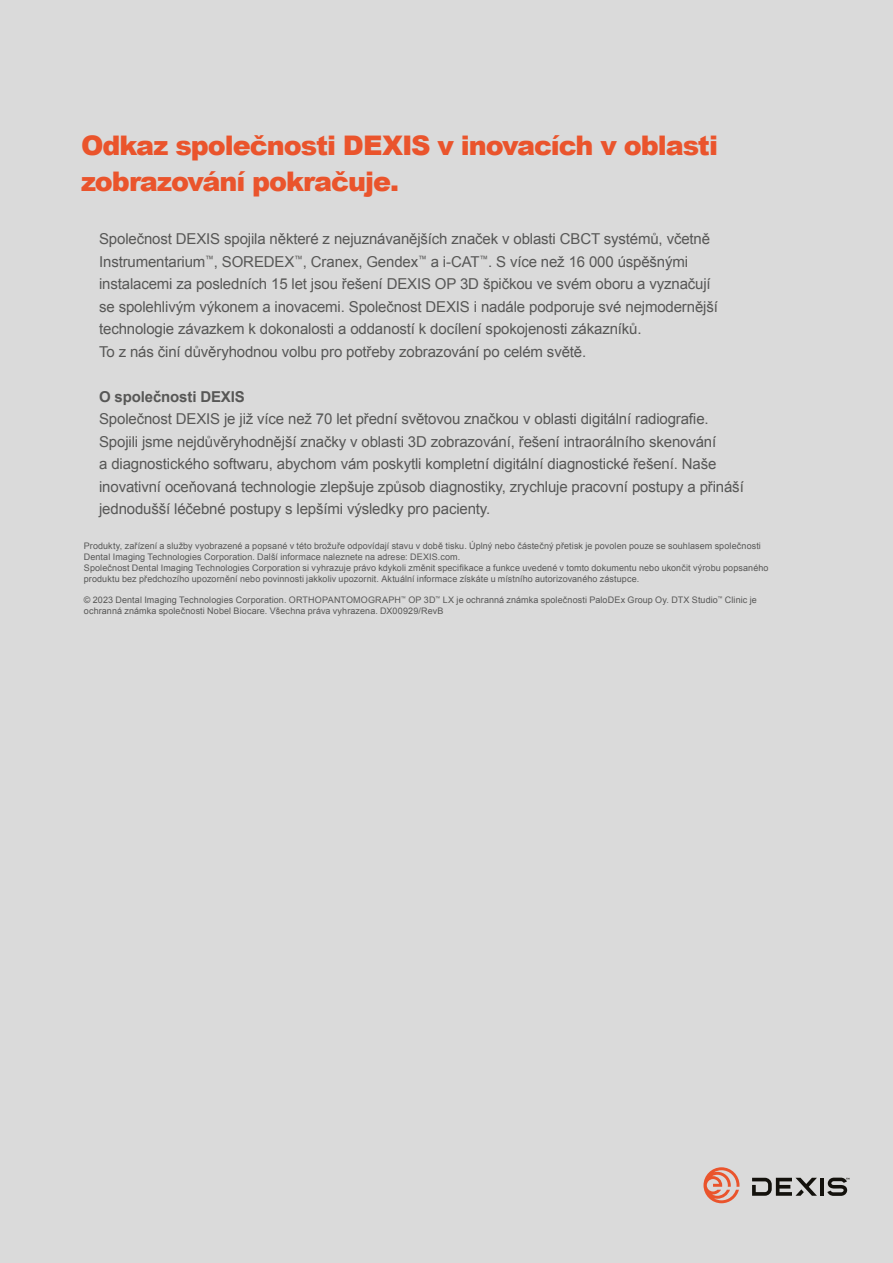
<style>
.page{position:relative;width:893px;height:1263px;background:#dadada}
.page>*{position:absolute;margin:0;border:0;box-sizing:border-box;transform-origin:0 0}
.Head_three{font:900 27px/36px "Arial";letter-spacing:-.04em;color:#ea542c}
.Body_Copy{font:15px/22.5px "Arial";letter-spacing:-.01em;color:#575756}
.Body_Copy-2{font:700 15px "Arial";letter-spacing:-.01em;color:#575756}
.Copy{font:9px/10.8px "Arial";letter-spacing:.01em;color:#575756}
</style>
<div class="page">
<svg style="left:703px;top:1167px;width:36px;height:36px"></svg>
<hr style="left:820px;top:1178px;width:4px;height:18px;background:#13110c">
<svg style="left:752px;top:1178px;width:65px;height:18px"></svg>
<svg style="left:827px;top:1177px;width:22px;height:19px"></svg>
<p class="Head_three" style="left:81px;top:126px;width:638px">Odkaz společnosti DEXIS v inovacích v oblasti zobrazování pokračuje.</p>
<p class="Body_Copy" style="left:99px;top:228px;width:620px">Společnost DEXIS spojila některé z nejuznávanějších značek v oblasti CBCT systémů, včetně Instrumentarium<sup>™</sup>, SOREDEX<sup>™</sup>, Cranex, Gendex<sup>™</sup> a i-CAT<sup>™</sup>. S více než 16 000 úspěšnými instalacemi za posledních 15 let jsou řešení DEXIS OP 3D špičkou ve svém oboru a vyznačují se spolehlivým výkonem a inovacemi. Společnost DEXIS i nadále podporuje své nejmodernější technologie závazkem k dokonalosti a oddaností k docílení spokojenosti zákazníků.<br>To z nás činí důvěryhodnou volbu pro potřeby zobrazování po celém světě.</p>
<p class="Body_Copy-2" style="left:99px;top:386px;width:147px">O společnosti DEXIS</p>
<p class="Body_Copy" style="left:99px;top:408px;width:646px">Společnost DEXIS je již více než 70 let přední světovou značkou v oblasti digitální radiografie.<br>Spojili jsme nejdůvěryhodnější značky v oblasti 3D zobrazování, řešení intraorálního skenování<br>a diagnostického softwaru, abychom vám poskytli kompletní digitální diagnostické řešení. Naše inovativní oceňovaná technologie zlepšuje způsob diagnostiky, zrychluje pracovní postupy a přináší jednodušší léčebné postupy s lepšími výsledky pro pacienty.</p>
<p class="Copy" style="left:84px;top:541px;width:679px">Produkty, zařízení a služby vyobrazené a popsané v této brožuře odpovídají stavu v době tisku. Úplný nebo částečný přetisk je povolen pouze se souhlasem společnosti<br>Dental Imaging Technologies Corporation. Další informace naleznete na adrese: DEXIS.com.</p>
<p class="Copy" style="left:84px;top:562px;width:686px">Společnost Dental Imaging Technologies Corporation si vyhrazuje právo kdykoli změnit specifikace a funkce uvedené v tomto dokumentu nebo ukončit výrobu popsaného produktu bez předchozího upozornění nebo povinnosti jakkoliv upozornit. Aktuální informace získáte u místního autorizovaného zástupce.</p>
<p class="Copy" style="left:84px;top:595px;width:674px">© 2023 Dental Imaging Technologies Corporation. ORTHOPANTOMOGRAPH<sup>™</sup> OP 3D<sup>™</sup> LX je ochranná známka společnosti PaloDEx Group Oy. DTX Studio<sup>™</sup> Clinic je ochranná známka společnosti Nobel Biocare. Všechna práva vyhrazena. DX00929/RevB</p>
</div>
